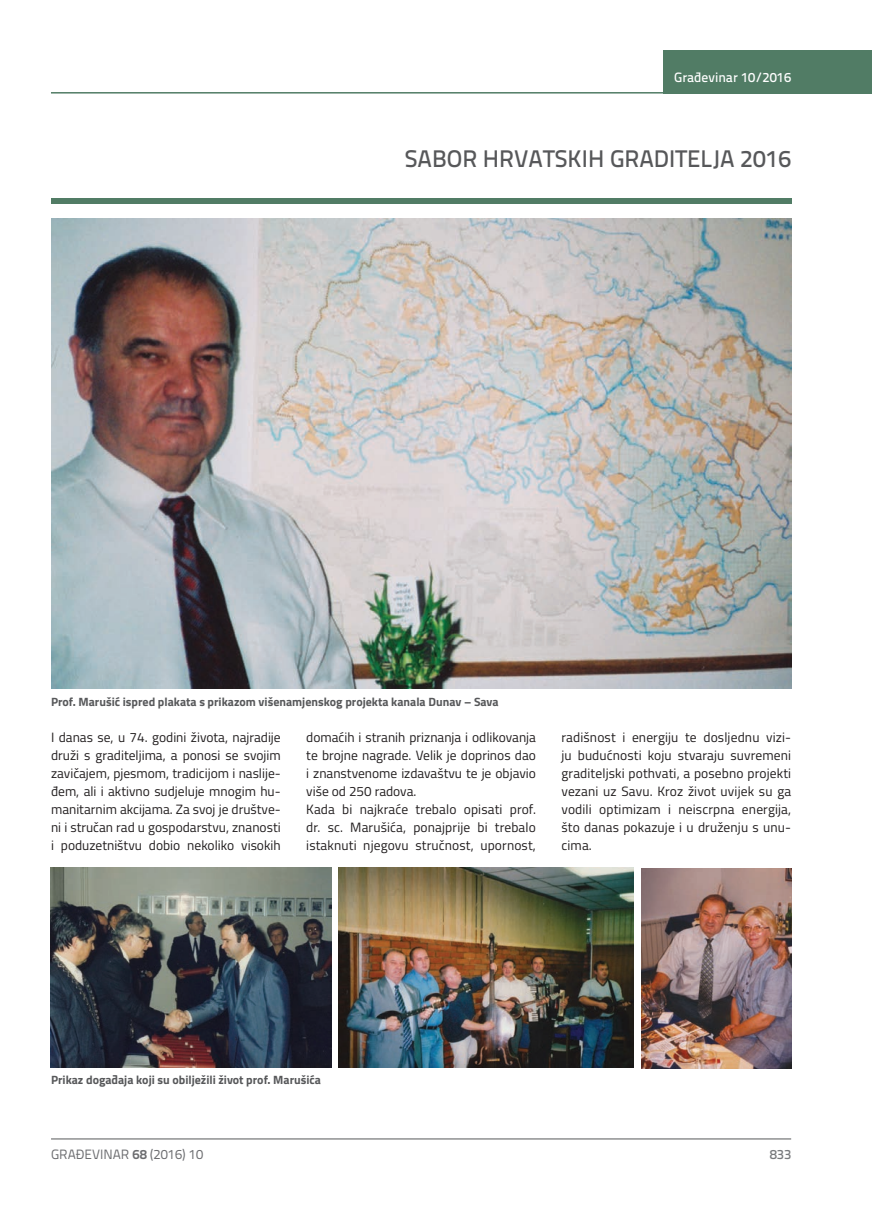
<style>
.page{position:relative;width:872px;height:1212px;background:#fff}
.page>*{position:absolute;margin:0;border:0;box-sizing:border-box;transform-origin:0 0}
.t1{font:500 24px "Titillium Text 22 L";color:#57585a}
.t2{font:13.5px/18px "Titillium";color:#231f20;text-align:justify}
.t3{font:13.5px "Titillium Text 22 L";color:#6c6d70}
.t4{font:500 13.5px "Titillium Text 22 L";color:#fff}
.t5{font:500 13.5px "Titillium Text 22 L";color:#787a7d}
.t6{font:700 12px "Titillium";color:#57585a}
.s1{font-weight:700}
</style>
<div class="page">
<hr style="left:51px;top:1139px;width:740px;height:1px;background:#57585a">
<div style="left:663px;top:50px;width:209px;height:44px;background:#517c65"></div>
<hr style="left:51px;top:92px;width:821px;height:2px;background:#517c65">
<div style="left:51px;top:198px;width:740px;height:5px;background:#517c65"></div>
<img style="left:51px;top:218px;width:740px;height:470px">
<img style="left:51px;top:868px;width:280px;height:199px">
<img style="left:338px;top:868px;width:295px;height:200px">
<img style="left:641px;top:868px;width:150px;height:200px">
<p class="t4" style="left:674px;top:67px;width:118px">Građevinar 10/2016</p>
<h1 class="t1" style="left:405px;top:140px;width:388px">SABOR HRVATSKIH GRADITELJA 2016</h1>
<p class="t6" style="left:51px;top:693px;width:449px">Prof. Marušić ispred plakata s prikazom višenamjenskog projekta kanala Dunav – Sava</p>
<p class="t2" style="left:51px;top:728px;width:231px">I danas se, u 74. godini života, najradije druži s graditeljima, a ponosi se svojim zavičajem, pjesmom, tradicijom i naslije&shy;đem, ali i aktivno sudjeluje mnogim hu&shy;manitarnim akcijama. Za svoj je društve&shy;ni i stručan rad u gospodarstvu, znanosti i poduzetništvu dobio nekoliko visokih</p>
<p class="t2" style="left:306px;top:728px;width:231px;text-align:left">domaćih i stranih priznanja i odlikovanja te brojne nagrade. Velik je doprinos dao i znanstvenome izdavaštvu te je objavio više od 250 radova.<br>Kada bi najkraće trebalo opisati prof. dr. sc. Marušića, ponajprije bi trebalo istaknuti njegovu stručnost, upornost,</p>
<p class="t2" style="left:561px;top:728px;width:231px">radišnost i energiju te dosljednu vizi&shy;ju budućnosti koju stvaraju suvremeni graditeljski pothvati, a posebno projekti vezani uz Savu. Kroz život uvijek su ga vodili optimizam i neiscrpna energija, što danas pokazuje i u druženju s unu&shy;cima.</p>
<p class="t6" style="left:51px;top:1071px;width:271px">Prikaz događaja koji su obilježili život prof. Marušića</p>
<p class="t3" style="left:51px;top:1144px;width:154px">GRAĐEVINAR <span class="s1">68</span> (2016) 10</p>
<p class="t5" style="left:769px;top:1144px;width:23px">833</p>
</div>
